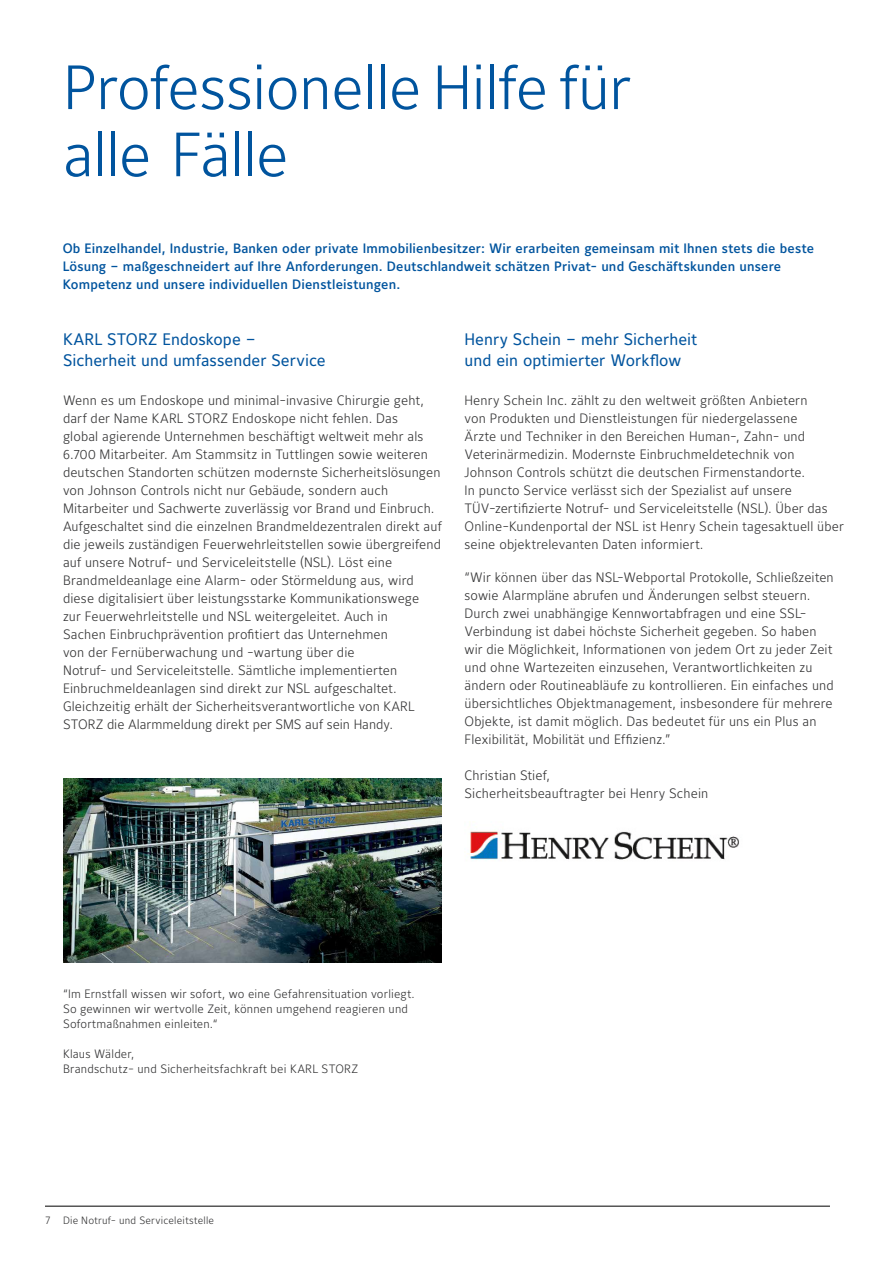
<style>
.page{position:relative;width:893px;height:1263px;background:#fff}
.page>*{position:absolute;margin:0;border:0;box-sizing:border-box;transform-origin:0 0}
.t1{font:300 61.8px/67.2px "Maurea Jci Lf ML";letter-spacing:-.015em;color:#00549e}
.t2{font:16.5px/21px "Maurea Jci Lf ML";color:#00549e}
.t3{font:300 13.5px/18px "Maurea Jci Lf ML";letter-spacing:.01em;color:#333334}
.t4{font:500 13.5px/18px "Maurea Jci Lf ML";letter-spacing:.015em;color:#00549e}
.t5{font:300 12px/15px "Maurea Jci Lf ML";letter-spacing:.015em;color:#333334}
.t6{font:300 10.5px "Maurea Jci Lf ML";letter-spacing:.02em;color:#333334}
.t7{font:300 10.5px "Maurea Jci Tf ML";color:#333334}
</style>
<div class="page">
<img style="left:63px;top:778px;width:378px;height:184px">
<img style="left:468px;top:831px;width:271px;height:29px">
<hr style="left:45px;top:1206px;width:785px;height:1px;background:#000">
<h1 class="t1" style="left:63px;top:53px;width:569px">Professionelle Hilfe für alle Fälle</h1>
<p class="t4" style="left:63px;top:239px;width:753px">Ob Einzelhandel, Industrie, Banken oder private Immobilienbesitzer: Wir erarbeiten gemeinsam mit Ihnen stets die beste<br>Lösung – maßgeschneidert auf Ihre Anforderungen. Deutschlandweit schätzen Privat- und Geschäftskunden unsere<br>Kompetenz und unsere individuellen Dienstleistungen.</p>
<p class="t2" style="left:63px;top:329px;width:264px">KARL STORZ Endoskope –<br>Sicherheit und umfassender Service</p>
<p class="t3" style="left:63px;top:391px;width:380px">Wenn es um Endoskope und minimal-invasive Chirurgie geht, darf der Name KARL STORZ Endoskope nicht fehlen. Das<br>global agierende Unternehmen beschäftigt weltweit mehr als 6.700 Mitarbeiter. Am Stammsitz in Tuttlingen sowie weiteren deutschen Standorten schützen modernste Sicherheitslösungen von Johnson Controls nicht nur Gebäude, sondern auch Mitarbeiter und Sachwerte zuverlässig vor Brand und Einbruch.<br>Aufgeschaltet sind die einzelnen Brandmeldezentralen direkt auf die jeweils zuständigen Feuerwehrleitstellen sowie übergreifend auf unsere Notruf- und Serviceleitstelle (NSL). Löst eine Brandmeldeanlage eine Alarm- oder Störmeldung aus, wird diese digitalisiert über leistungsstarke Kommunikationswege<br>zur Feuerwehrleitstelle und NSL weitergeleitet. Auch in<br>Sachen Einbruchprävention profitiert das Unternehmen<br>von der Fernüberwachung und -wartung über die<br>Notruf- und Serviceleitstelle. Sämtliche implementierten Einbruchmeldeanlagen sind direkt zur NSL aufgeschaltet.<br>Gleichzeitig erhält der Sicherheitsverantwortliche von KARL STORZ die Alarmmeldung direkt per SMS auf sein Handy.</p>
<p class="t2" style="left:464px;top:329px;width:234px">Henry Schein – mehr Sicherheit und ein optimierter Workflow</p>
<p class="t3" style="left:464px;top:391px;width:381px">Henry Schein Inc. zählt zu den weltweit größten Anbietern<br>von Produkten und Dienstleistungen für niedergelassene<br>Ärzte und Techniker in den Bereichen Human-, Zahn- und Veterinärmedizin. Modernste Einbruchmeldetechnik von Johnson Controls schützt die deutschen Firmenstandorte.<br>In puncto Service verlässt sich der Spezialist auf unsere TÜV-zertifizierte Notruf- und Serviceleitstelle (NSL). Über das Online-Kundenportal der NSL ist Henry Schein tagesaktuell über seine objektrelevanten Daten informiert.</p>
<p class="t3" style="left:464px;top:568px;width:371px">“Wir können über das NSL-Webportal Protokolle, Schließzeiten sowie Alarmpläne abrufen und Änderungen selbst steuern.<br>Durch zwei unabhängige Kennwortabfragen und eine SSL-Verbindung ist dabei höchste Sicherheit gegeben. So haben wir die Möglichkeit, Informationen von jedem Ort zu jeder Zeit und ohne Wartezeiten einzusehen, Verantwortlichkeiten zu ändern oder Routineabläufe zu kontrollieren. Ein einfaches und übersichtliches Objektmanagement, insbesondere für mehrere Objekte, ist damit möglich. Das bedeutet für uns ein Plus an Flexibilität, Mobilität und Effizienz.”</p>
<p class="t3" style="left:464px;top:766px;width:245px">Christian Stief,<br>Sicherheitsbeauftragter bei Henry Schein</p>
<p class="t5" style="left:63px;top:986px;width:353px">“Im Ernstfall wissen wir sofort, wo eine Gefahrensituation vorliegt.<br>So gewinnen wir wertvolle Zeit, können umgehend reagieren und<br>Sofortmaßnahmen einleiten.“</p>
<p class="t5" style="left:63px;top:1046px;width:297px">Klaus Wälder,<br>Brandschutz- und Sicherheitsfachkraft bei KARL STORZ</p>
<p class="t7" style="left:45px;top:1214px;width:7px">7</p>
<p class="t6" style="left:63px;top:1214px;width:153px">Die Notruf- und Serviceleitstelle</p>
</div>
